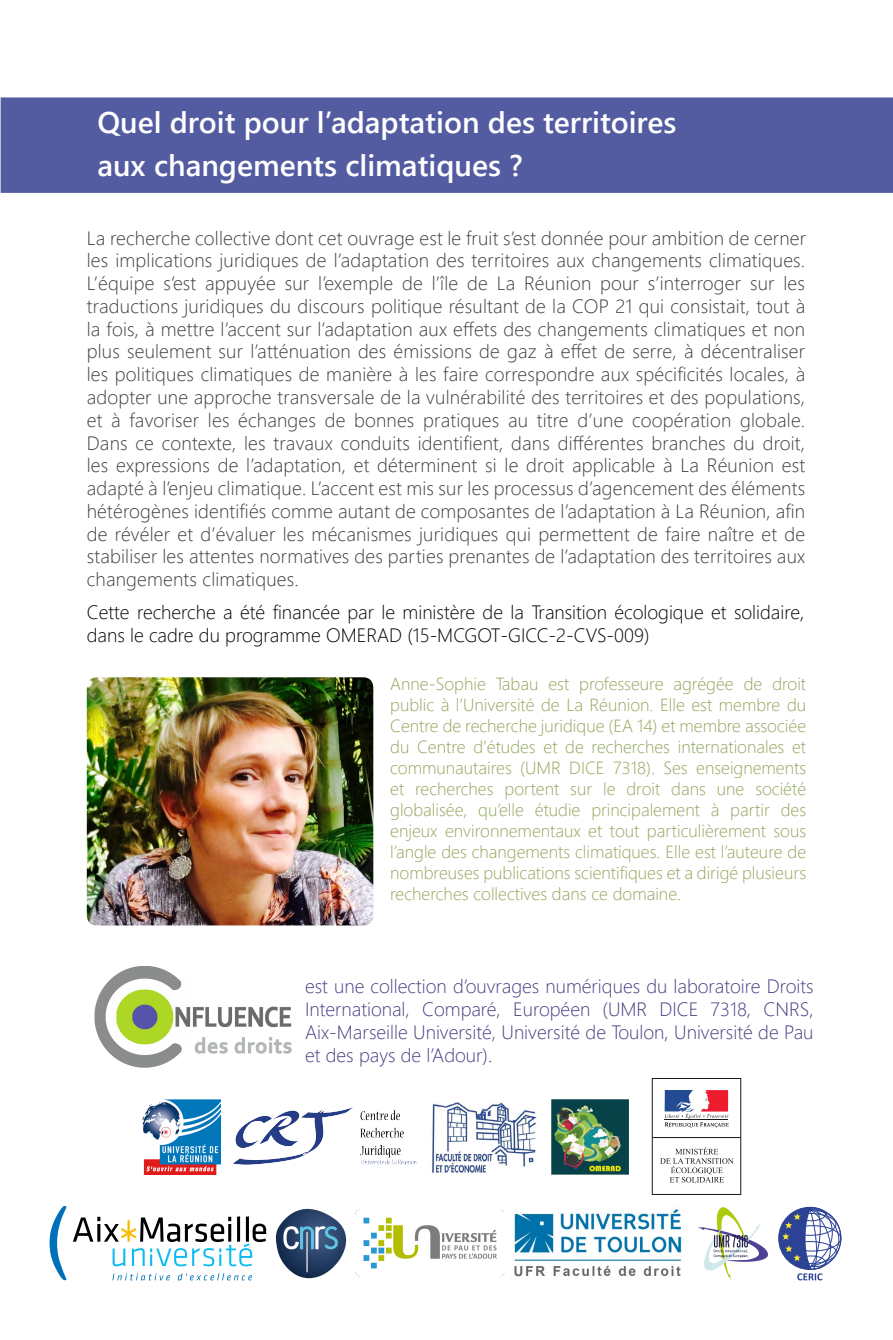
<style>
.page{position:relative;width:893px;height:1340px;background:#fff}
.page>*{position:absolute;margin:0;border:0;box-sizing:border-box;transform-origin:0 0}
.t1{font:29.84px/43.8px "Webly Sleek UI Semibold";color:#fff}
.t2{font:19.25px/22.8px "Webly Sleek UI Light";letter-spacing:.01em;color:#3e3a38;text-align:justify}
.t3{font:19.25px/23.1px "Webly Sleek UI Light";color:#493b81;text-align:justify}
.t4{font:19.25px/22.8px "Webly Sleek UI Light";color:#000}
.t5{font:17.5px/21px "Webly Sleek UI Light";color:#91a55b;text-align:justify}
</style>
<div class="page">
<div style="left:1px;top:97px;width:892px;height:96px;background:#545ca1"></div>
<img style="left:94px;top:966px;width:198px;height:102px">
<img style="left:87px;top:677px;width:286px;height:248px">
<img style="left:698px;top:1207px;width:70px;height:73px">
<img style="left:355px;top:1209px;width:150px;height:67px">
<img style="left:514px;top:1206px;width:169px;height:71px">
<svg style="left:73px;top:1216px;width:193px;height:50px"></svg>
<svg style="left:50px;top:1206px;width:16px;height:74px"></svg>
<svg style="left:112px;top:1273px;width:58px;height:7px"></svg>
<svg style="left:178px;top:1273px;width:74px;height:7px"></svg>
<img style="left:275px;top:1208px;width:72px;height:71px">
<svg style="left:779px;top:1206px;width:63px;height:74px"></svg>
<svg style="left:651px;top:1078px;width:91px;height:117px"></svg>
<div style="left:652px;top:1078px;width:89px;height:116px;background:#fff"></div>
<div style="left:652px;top:1078px;width:89px;height:116px;border:1px solid #181719"></div>
<svg style="left:664px;top:1090px;width:65px;height:37px"></svg>
<hr style="left:652px;top:1137px;width:89px;height:1px;background:#181719">
<svg style="left:660px;top:1147px;width:74px;height:35px"></svg>
<img style="left:551px;top:1099px;width:78px;height:75px">
<img style="left:432px;top:1102px;width:105px;height:71px">
<img style="left:142px;top:1099px;width:79px;height:75px">
<img style="left:233px;top:1107px;width:184px;height:58px">
<h1 class="t1" style="left:97px;top:98px;width:581px">Quel droit pour l’adaptation des territoires aux changements climatiques ?</h1>
<p class="t2" style="left:87px;top:225px;width:721px">La recherche collective dont cet ouvrage est le fruit s’est donnée pour ambition de cerner les implications juridiques de l’adaptation des territoires aux changements climatiques.<br>L’équipe s’est appuyée sur l’exemple de l’île de La Réunion pour s’interroger sur les traductions juridiques du discours politique résultant de la COP 21 qui consistait, tout à la fois, à mettre l’accent sur l’adaptation aux effets des changements climatiques et non plus seulement sur l’atténuation des émissions de gaz à effet de serre, à décentraliser les politiques climatiques de manière à les faire correspondre aux spécificités locales, à adopter une approche transversale de la vulnérabilité des territoires et des populations, et à favoriser les échanges de bonnes pratiques au titre d’une coopération globale.<br>Dans ce contexte, les travaux conduits identifient, dans différentes branches du droit, les expressions de l’adaptation, et déterminent si le droit applicable à La Réunion est adapté à l’enjeu climatique. L’accent est mis sur les processus d’agencement des éléments hétérogènes identifiés comme autant de composantes de l’adaptation à La Réunion, afin de révéler et d’évaluer les mécanismes juridiques qui permettent de faire naître et de stabiliser les attentes normatives des parties prenantes de l’adaptation des territoires aux changements climatiques.</p>
<p class="t4" style="left:87px;top:599px;width:719px">Cette recherche a été financée par le ministère de la Transition écologique et solidaire, dans le cadre du programme OMERAD (15-MCGOT-GICC-2-CVS-009)</p>
<p class="t5" style="left:390px;top:672px;width:417px">Anne-Sophie Tabau est professeure agrégée de droit public à l’Université de La Réunion. Elle est membre du Centre de recherche juridique (EA 14) et membre associée du Centre d’études et de recherches internationales et communautaires (UMR DICE 7318). Ses enseignements et recherches portent sur le droit dans une société globalisée, qu’elle étudie principalement à partir des enjeux environnementaux et tout particulièrement sous l’angle des changements climatiques. Elle est l’auteure de nombreuses publications scientifiques et a dirigé plusieurs recherches collectives dans ce domaine.</p>
<p class="t3" style="left:305px;top:973px;width:510px">est une collection d’ouvrages numériques du laboratoire Droits International, Comparé, Européen (UMR DICE 7318, CNRS, Aix-Marseille Université, Université de Toulon, Université de Pau et des pays de l’Adour).</p>
</div>
